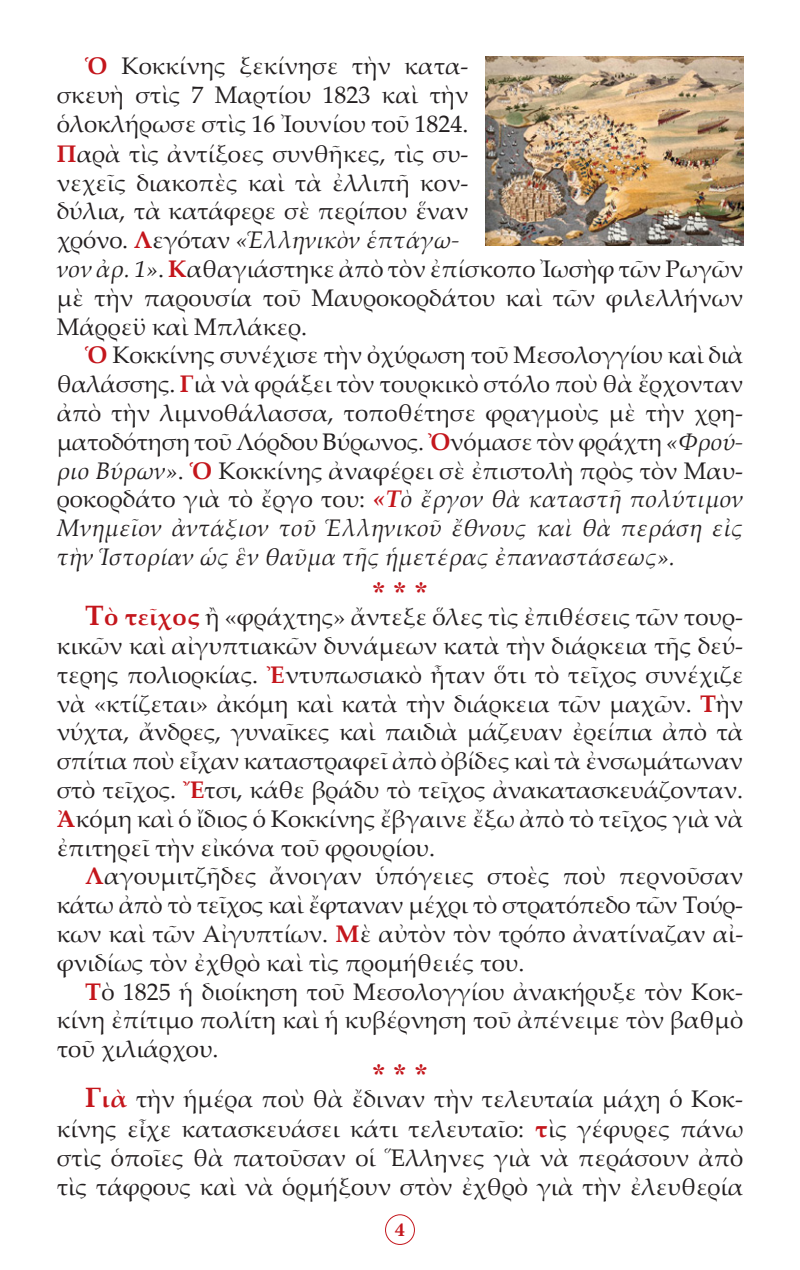
<style>
.page{position:relative;width:800px;height:1270px;background:#fff}
.page>*{position:absolute;margin:0;border:0;box-sizing:border-box;transform-origin:0 0}
.Asteriskoi{font:28px "CTOS New Times Bold Test 1";color:#c4161c}
.t1{font:24px/28.8px "Palatino Linotype";color:#231f20;text-align:justify}
.t2{font:italic 24px/28.8px "Palatino Linotype";color:#231f20}
.t3{font:700 20px "Minion Pro";color:#c4161c}
.s1{font-weight:700;color:#c4161c}
.s2{font-style:italic}
.s3{font-weight:700;font-style:italic;color:#c4161c}
.s4{font-weight:700;font-size:28px;color:#c4161c}
</style>
<div class="page">
<div style="left:385px;top:1214px;width:30px;height:31px;border:1px solid #c4161c;border-radius:50%"></div>
<img style="left:486px;top:57px;width:257px;height:189px">
<p class="t1" style="left:57px;top:51px;width:413px;text-indent:28px"><span class="s1">Ὁ</span> Κοκκίνης ξεκίνησε τὴν κατα&shy;σκευὴ στὶς 7 Μαρτίου 1823 καὶ τὴν ὁλοκλήρωσε στὶς 16 Ἰουνίου τοῦ 1824.<br><span class="s1">Π</span>αρὰ τὶς ἀντίξοες συνθῆκες, τὶς συ&shy;νεχεῖς διακοπὲς καὶ τὰ ἐλλιπῆ κον&shy;δύλια, τὰ κατάφερε σὲ περίπου ἕναν χρόνο. <span class="s1">Λ</span>εγόταν <span class="s2">«Ἑλληνικὸν ἑπτάγω-</span></p>
<p class="t1" style="left:57px;top:254px;width:688px"><span class="s2">νον ἀρ. 1»</span>. <span class="s1">Κ</span>αθαγιάστηκε ἀπὸ τὸν ἐπίσκοπο Ἰωσὴφ τῶν Ρωγῶν μὲ τὴν παρουσία τοῦ Μαυροκορδάτου καὶ τῶν φιλελλήνων Μάρρεϋ καὶ Μπλάκερ.</p>
<p class="t1" style="left:57px;top:340px;width:688px;text-indent:28px"><span class="s1">Ὁ</span> Κοκκίνης συνέχισε τὴν ὀχύρωση τοῦ Μεσολογγίου καὶ διὰ θαλάσσης. <span class="s1">Γ</span>ιὰ νὰ φράξει τὸν τουρκικὸ στόλο ποὺ θὰ ἔρχονταν ἀπὸ τὴν λιμνοθάλασσα, τοποθέτησε φραγμοὺς μὲ τὴν χρη-</p>
<p class="t1" style="left:57px;top:426px;width:688px">ματοδότηση τοῦ Λόρδου Βύρωνος. <span class="s1">Ὀ</span>νόμασε τὸν φράχτη <span class="s2">«Φρού-</span></p>
<p class="t1" style="left:57px;top:455px;width:688px"><span class="s2">ριο Βύρων»</span>. <span class="s1">Ὁ</span> Κοκκίνης ἀναφέρει σὲ ἐπιστολὴ πρὸς τὸν Μαυ&shy;ροκορδάτο γιὰ τὸ ἔργο του: <span class="s3">«Τ</span><span class="s2">ὸ ἔργον θὰ καταστῆ πολύτιμον</span></p>
<p class="t2" style="left:57px;top:513px;width:688px">Μνημεῖον ἀντάξιον τοῦ Ἑλληνικοῦ ἔθνους καὶ θὰ περάση εἰς τὴν Ἱστορίαν ὡς ἓν θαῦμα τῆς ἡμετέρας ἐπαναστάσεως».</p>
<p class="Asteriskoi" style="left:372px;top:576px;width:57px">* * *</p>
<p class="t1" style="left:57px;top:602px;width:688px;text-indent:28px"><span class="s4">Τ</span><span class="s1">ὸ τεῖχος</span> ἢ «φράχτης» ἄντεξε ὅλες τὶς ἐπιθέσεις τῶν τουρ&shy;κικῶν καὶ αἰγυπτιακῶν δυνάμεων κατὰ τὴν διάρκεια τῆς δεύ&shy;τερης πολιορκίας. <span class="s1">Ἐ</span>ντυπωσιακὸ ἦταν ὅτι τὸ τεῖχος συνέχιζε νὰ «κτίζεται» ἀκόμη καὶ κατὰ τὴν διάρκεια τῶν μαχῶν. <span class="s1">Τ</span>ὴν νύχτα, ἄνδρες, γυναῖκες καὶ παιδιὰ μάζευαν ἐρείπια ἀπὸ τὰ σπίτια ποὺ εἶχαν καταστραφεῖ ἀπὸ ὀβίδες καὶ τὰ ἐνσωμάτωναν στὸ τεῖχος. <span class="s1">Ἔ</span>τσι, κάθε βράδυ τὸ τεῖχος ἀνακατασκευάζονταν.<br><span class="s1">Ἀ</span>κόμη καὶ ὁ ἴδιος ὁ Κοκκίνης ἔβγαινε ἔξω ἀπὸ τὸ τεῖχος γιὰ νὰ ἐπιτηρεῖ τὴν εἰκόνα τοῦ φρουρίου.</p>
<p class="t1" style="left:57px;top:861px;width:688px;text-align:right"><span class="s1">Λ</span>αγουμιτζῆδες ἄνοιγαν ὑπόγειες στοὲς ποὺ περνοῦσαν κάτω ἀπὸ τὸ τεῖχος καὶ ἔφταναν μέχρι τὸ στρατόπεδο τῶν Τούρ-</p>
<p class="t1" style="left:57px;top:918px;width:688px">κων καὶ τῶν Αἰγυπτίων. <span class="s1">Μ</span>ὲ αὐτὸν τὸν τρόπο ἀνατίναζαν αἰ&shy;φνιδίως τὸν ἐχθρὸ καὶ τὶς προμήθειές του.</p>
<p class="t1" style="left:57px;top:976px;width:688px;text-indent:28px"><span class="s1">Τ</span>ὸ 1825 ἡ διοίκηση τοῦ Μεσολογγίου ἀνακήρυξε τὸν Κοκ&shy;κίνη ἐπίτιμο πολίτη καὶ ἡ κυβέρνηση τοῦ ἀπένειμε τὸν βαθμὸ τοῦ χιλιάρχου.</p>
<p class="Asteriskoi" style="left:372px;top:1058px;width:57px">* * *</p>
<p class="t1" style="left:57px;top:1083px;width:688px;text-indent:28px"><span class="s4">Γ</span><span class="s1">ιὰ</span> τὴν ἡμέρα ποὺ θὰ ἔδιναν τὴν τελευταία μάχη ὁ Κοκ&shy;κίνης εἶχε κατασκευάσει κάτι τελευταῖο: <span class="s1">τ</span>ὶς γέφυρες πάνω στὶς ὁποῖες θὰ πατοῦσαν οἱ Ἕλληνες γιὰ νὰ περάσουν ἀπὸ τὶς τάφρους καὶ νὰ ὁρμήξουν στὸν ἐχθρὸ γιὰ τὴν ἐλευθερία</p>
<p class="t3" style="left:395px;top:1216px;width:11px">4</p>
</div>
